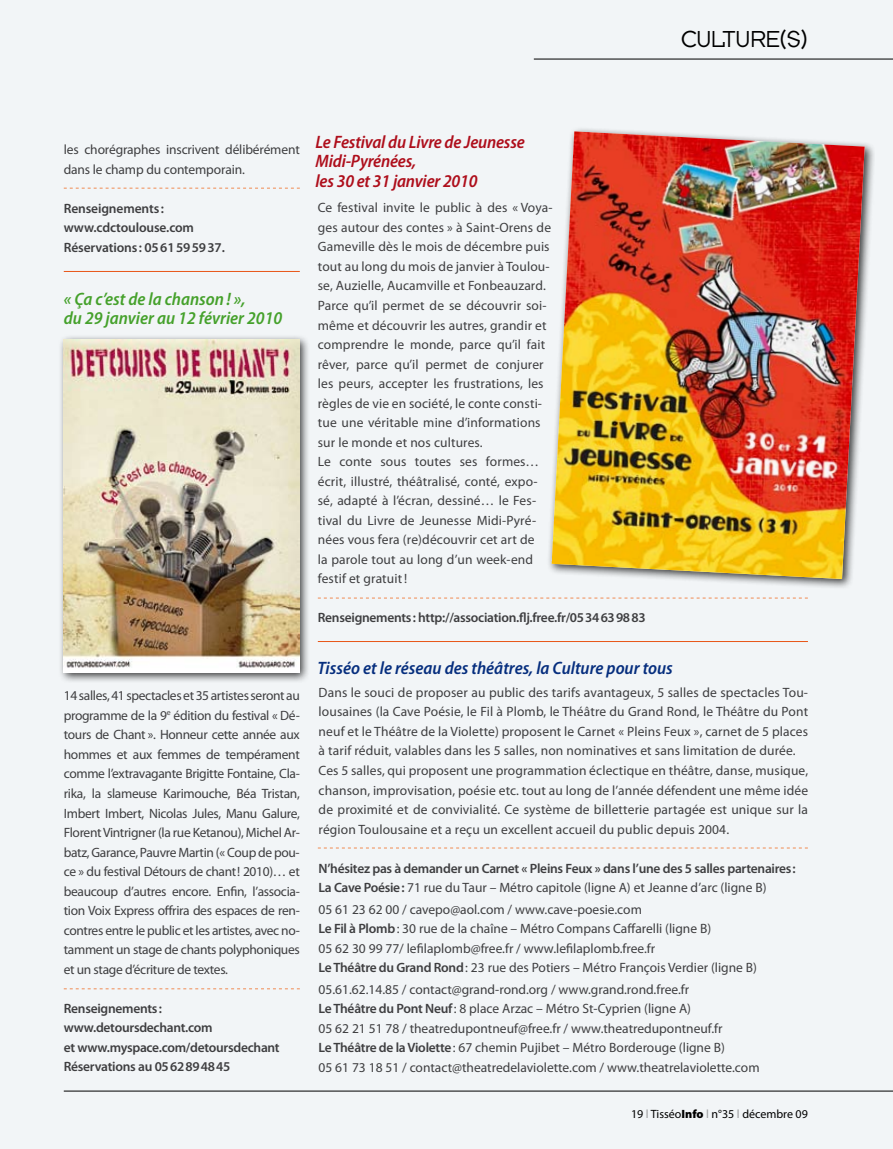
<style>
.page{position:relative;width:893px;height:1149px;background:#fff}
.page>*{position:absolute;margin:0;border:0;box-sizing:border-box;transform-origin:0 0}
.t1{font:24px "Typeface Seven";color:#000}
.t2{font:italic 600 semi-condensed 18px/19.5px "Myriad Pro";letter-spacing:-.01em;color:#ae0e1b}
.t3{font:italic 600 semi-condensed 18px/19.5px "Myriad Pro";color:#45a12b}
.t4{font:italic 600 semi-condensed 18px "Myriad Pro";color:#062e7e}
.t5{font:13.5px/19.5px "Myriad Pro";letter-spacing:.01em;color:#3e3e40}
.t6{font:600 13.5px/19.5px "Myriad Pro";letter-spacing:-.02em;color:#3e3e40}
.t7{font:13.5px/19.5px "Myriad Pro";letter-spacing:-.01em;color:#3e3e40}
.t8{font:12px "Myriad Pro";color:#000}
.s1{font-weight:400}
.s2{font-weight:600}
.s3{color:#9c9d9f}
.s4{font-weight:900}
</style>
<div class="page">
<div style="left:0;top:0;width:893px;height:1148px;background:#f2f5f7"></div>
<div style="left:59px;top:334px;width:252px;height:350px;background:#000;opacity:.75"></div>
<img style="left:64px;top:339px;width:235px;height:333px">
<div style="left:546px;top:126px;width:329px;height:463px;background:#000;opacity:.75"></div>
<img style="left:552px;top:131px;width:313px;height:448px">
<hr style="left:64px;top:271px;width:236px;height:1px;background:#e85517">
<svg style="left:64px;top:988px;width:236px;height:1px"></svg>
<svg style="left:64px;top:188px;width:236px;height:1px"></svg>
<svg style="left:318px;top:597px;width:490px;height:1px"></svg>
<hr style="left:534px;top:59px;width:359px;height:1px;background:#000">
<hr style="left:318px;top:641px;width:490px;height:1px;background:#e85517">
<hr style="left:64px;top:1090px;width:829px;height:1px;background:#000">
<svg style="left:318px;top:847px;width:490px;height:1px"></svg>
<h1 class="t1" style="left:681px;top:25px;width:15px">CULTURE</h1>
<h1 class="t1" style="left:780px;top:25px;width:30px">(S)</h1>
<p class="t7" style="left:64px;top:139px;width:238px">les chorégraphes inscrivent délibérément dans le champ du contemporain.</p>
<p class="t6" style="left:64px;top:198px;width:163px">Renseignements : www.cdctoulouse.com<br>Réservations : 0561595937.</p>
<h2 class="t3" style="left:64px;top:289px;width:220px">« Ça c’est de la chanson! »,<br>du 29 janvier au 12 février 2010</h2>
<p class="t5" style="left:64px;top:685px;width:238px;text-align:justify">14 salles, 41 spectacles et 35 artistes seront au programme de la 9<sup>e</sup> édition du festival « Dé&shy;tours de Chant ». Honneur cette année aux hommes et aux femmes de tempérament comme l’extravagante Brigitte Fontaine, Cla&shy;rika, la slameuse Karimouche, Béa Tristan, Imbert Imbert, Nicolas Jules, Manu Galure, Florent Vintrigner (la rue Ketanou), Michel Ar&shy;batz, Garance, Pauvre Martin (« Coup de pou&shy;ce » du festival Détours de chant! 2010)… et beaucoup d’autres encore. Enfin, l’associa&shy;tion Voix Express offrira des espaces de ren&shy;contres entre le public et les artistes, avec no&shy;tamment un stage de chants polyphoniques et un stage d’écriture de textes.</p>
<p class="t6" style="left:64px;top:997px;width:217px">Renseignements: www.detoursdechant.com<br>et www.myspace.com/detoursdechant<br>Réservations au 0562894845</p>
<h2 class="t2" style="left:316px;top:132px;width:211px">Le Festival du Livre de Jeunesse<br>Midi-Pyrénées,<br>les 30 et 31 janvier 2010</h2>
<p class="t5" style="left:318px;top:198px;width:236px">Ce festival invite le public à des « Voya&shy;ges autour des contes » à Saint-Orens de Gameville dès le mois de décembre puis tout au long du mois de janvier à Toulou&shy;se, Auzielle, Aucamville et Fonbeauzard.<br>Parce qu’il permet de se découvrir soi&shy;même et découvrir les autres, grandir et comprendre le monde, parce qu’il fait rêver, parce qu’il permet de conjurer les peurs, accepter les frustrations, les règles de vie en société, le conte consti&shy;tue une véritable mine d’informations sur le monde et nos cultures.<br>Le conte sous toutes ses formes… écrit, illustré, théâtralisé, conté, expo&shy;sé, adapté à l’écran, dessiné… le Fes&shy;tival du Livre de Jeunesse Midi-Pyré&shy;nées vous fera (re)découvrir cet art de<br>la parole tout au long d’un week-end festif et gratuit!</p>
<p class="t6" style="left:318px;top:607px;width:329px">Renseignements: http://association.flj.free.fr/0534639883</p>
<h2 class="t4" style="left:318px;top:658px;width:357px">Tisséo et le réseau des théâtres, la Culture pour tous</h2>
<p class="t5" style="left:319px;top:682px;width:491px">Dans le souci de proposer au public des tarifs avantageux, 5 salles de spectacles Tou&shy;lousaines (la Cave Poésie, le Fil à Plomb, le Théâtre du Grand Rond, le Théâtre du Pont neuf et le Théâtre de la Violette) proposent le Carnet « Pleins Feux », carnet de 5 places à tarif réduit, valables dans les 5 salles, non nominatives et sans limitation de durée.<br>Ces 5 salles, qui proposent une programmation éclectique en théâtre, danse, musique, chanson, improvisation, poésie etc. tout au long de l’année défendent une même idée de proximité et de convivialité. Ce système de billetterie partagée est unique sur la région Toulousaine et a reçu un excellent accueil du public depuis 2004.</p>
<p class="t6" style="left:319px;top:857px;width:479px">N’hésitez pas à demander un Carnet « Pleins Feux » dans l’une des 5 salles partenaires:<br>La Cave Poésie: <span class="s1">71 rue du Taur – Métro capitole (ligne A) et Jeanne d’arc (ligne B)</span></p>
<p class="t5" style="left:319px;top:898px;width:440px">05 61 23 62 00 / cavepo@aol.com / www.cave-poesie.com<br><span class="s2">Le Fil à Plomb</span>: 30 rue de la chaîne – Métro Compans Caffarelli (ligne B)<br>05 62 30 99 77/ lefilaplomb@free.fr / www.lefilaplomb.free.fr<br><span class="s2">Le Théâtre du Grand Rond</span>: 23 rue des Potiers – Métro François Verdier (ligne B)</p>
<p class="t5" style="left:319px;top:979px;width:442px">05.61.62.14.85 / contact@grand-rond.org / www.grand.rond.free.fr<br><span class="s2">Le Théâtre du Pont Neuf</span>: 8 place Arzac – Métro St-Cyprien (ligne A)<br>05 62 21 51 78 / theatredupontneuf@free.fr / www.theatredupontneuf.fr<br><span class="s2">Le Théâtre de la Violette</span>: 67 chemin Pujibet – Métro Borderouge (ligne B)<br>05 61 73 18 51 / contact@theatredelaviolette.com / www.theatrelaviolette.com</p>
<p class="t8" style="left:631px;top:1105px;width:178px">19 <span class="s3">l</span> Tisséo<span class="s4">Info</span> <span class="s3">l</span> n°35 <span class="s3">l</span> décembre 09</p>
</div>
